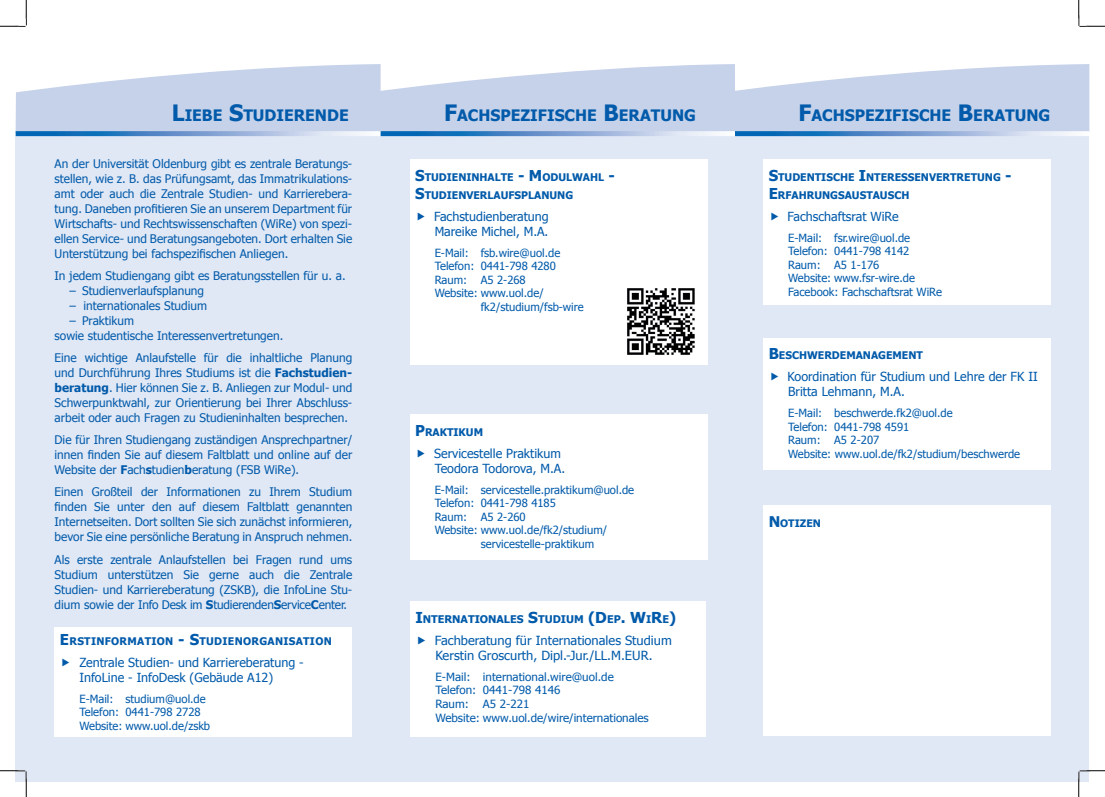
<style>
.page{position:relative;width:1105px;height:797px;background:#fff}
.page>*{position:absolute;margin:0;border:0;box-sizing:border-box;transform-origin:0 0}
.t1{font:700 15.75px "Tahoma";color:#015aaa}
.t2{font:12.62px/15.1px "Tahoma";color:#015aaa}
.t3{font:12.5px/15px "Tahoma";color:#015aaa}
.t4{font:11.88px/15px "Tahoma";color:#015aaa;text-align:justify}
.t5{font:11.38px/13.6px "Tahoma";color:#015aaa}
.t6{font:11.25px/13.5px "Tahoma";color:#015aaa}
.t7{font:700 10.5px/18px "Tahoma";color:#015aaa}
.t8{font:700 10.5px "Tahoma";letter-spacing:.03em;color:#015aaa}
.t9{font:700 10.38px "Tahoma";color:#015aaa}
.s1{font-size:22.5px}
.s2{font-weight:700}
.s3{font-size:15px}
.s4{font-size:14.75px}
.s5{font-size:15.12px}
</style>
<div class="page">
<div style="left:16px;top:136px;width:1073px;height:645px;background:#e1e8f5"></div>
<svg style="left:16px;top:64px;width:1073px;height:67px"></svg>
<svg style="left:16px;top:131px;width:365px;height:5px;background:#77a4d3"></svg>
<svg style="left:381px;top:131px;width:353px;height:5px;background:#77a4d3"></svg>
<svg style="left:735px;top:131px;width:353px;height:5px;background:#77a4d3"></svg>
<div style="left:55px;top:627px;width:297px;height:109px;background:#fff"></div>
<div style="left:410px;top:159px;width:297px;height:205px;background:#fff"></div>
<div style="left:410px;top:414px;width:297px;height:146px;background:#fff"></div>
<div style="left:410px;top:601px;width:296px;height:135px;background:#fff"></div>
<div style="left:763px;top:159px;width:287px;height:146px;background:#fff"></div>
<img style="left:627px;top:288px;width:68px;height:67px">
<div style="left:763px;top:505px;width:287px;height:231px;background:#fff"></div>
<div style="left:763px;top:337px;width:287px;height:132px;background:#fff"></div>
<svg style="left:0;top:0;width:27px;height:27px"></svg>
<svg style="left:0;top:770px;width:27px;height:27px"></svg>
<svg style="left:1078px;top:0;width:27px;height:27px"></svg>
<svg style="left:1078px;top:770px;width:27px;height:27px"></svg>
<h1 class="t1" style="left:172px;top:105px;width:178px"><span class="s1">L</span>IEBE <span class="s1">S</span>TUDIERENDE</h1>
<h1 class="t1" style="left:444px;top:105px;width:253px"><span class="s1">F</span>ACHSPEZIFISCHE <span class="s1">B</span>ERATUNG</h1>
<h1 class="t1" style="left:798px;top:105px;width:253px"><span class="s1">F</span>ACHSPEZIFISCHE <span class="s1">B</span>ERATUNG</h1>
<p class="t4" style="left:55px;top:156px;width:299px">An der Universität Oldenburg gibt es zentrale Beratungs&shy;stellen, wie z. B. das Prüfungsamt, das Immatrikulations&shy;amt oder auch die Zentrale Studien- und Karrierebera&shy;tung. Daneben profitieren Sie an unserem Department für Wirtschafts- und Rechtswissenschaften (WiRe) von spezi&shy;ellen Service- und Beratungsangeboten. Dort erhalten Sie Unterstützung bei fachspezifischen -Anliegen.</p>
<p class="t4" style="left:55px;top:268px;width:293px">In jedem Studiengang gibt es Beratungsstellen für u. a.</p>
<p class="t4" style="left:69px;top:283px;width:136px">– Studienverlaufsplanung</p>
<p class="t4" style="left:69px;top:298px;width:139px">– internationales Studium</p>
<p class="t4" style="left:55px;top:313px;width:230px;text-indent:15px">– Praktikum<br>sowie studentische Interessenvertretungen.</p>
<p class="t4" style="left:55px;top:350px;width:299px">Eine wichtige Anlaufstelle für die inhaltliche Planung und Durchführung Ihres Studiums ist die <span class="s2">Fachstudien&shy;beratung</span>. Hier können Sie z. B. Anliegen zur Modul- und Schwerpunktwahl, zur Orientierung bei Ihrer Abschluss&shy;arbeit oder auch Fragen zu Studieninhalten besprechen.</p>
<p class="t4" style="left:55px;top:432px;width:299px">Die für Ihren Studiengang zuständigen Ansprechpartner/ innen finden Sie auf diesem Faltblatt und online auf der Website der <span class="s2">F</span>ach<span class="s2">s</span>tudien<span class="s2">b</span>eratung (FSB WiRe).</p>
<p class="t4" style="left:55px;top:484px;width:299px">Einen Großteil der Informationen zu Ihrem Studium finden Sie unter den auf diesem Faltblatt genannten Internetseiten. Dort sollten Sie sich zunächst informieren, bevor Sie eine persönliche Beratung in Anspruch nehmen.</p>
<p class="t4" style="left:55px;top:551px;width:299px">Als erste zentrale Anlaufstellen bei Fragen rund ums Studium unterstützen Sie gerne auch die Zentrale Studien- und Karriereberatung (ZSKB), die InfoLine Stu&shy;dium sowie der Info Desk im <span class="s2">S</span>tudierenden<span class="s2">S</span>ervice<span class="s2">C</span>enter.</p>
<p class="t7" style="left:415px;top:167px;width:201px"><span class="s3">S</span>TUDIENINHALTE <span class="s3">- M</span> ODULWAHL <span class="s3">-<br>S</span>TUDIENVERLAUFSPLANUNG</p>
<p class="t3" style="left:434px;top:208px;width:116px">Fachstudienberatung<br>Mareike Michel, M.A.</p>
<p class="t6" style="left:435px;top:245px;width:127px">E-Mail: fsb.wire@uol.de</p>
<p class="t6" style="left:435px;top:259px;width:123px">Telefon: 0441-798 4280</p>
<p class="t6" style="left:435px;top:272px;width:93px">Raum: A5 2-268</p>
<p class="t6" style="left:435px;top:286px;width:110px">Website: www.uol.de/</p>
<p class="t6" style="left:481px;top:299px;width:105px">fk2/studium/fsb-wire</p>
<p class="t7" style="left:769px;top:167px;width:245px"><span class="s3">S</span>TUDENTISCHE <span class="s3">I</span>NTERESSENVERTRETUNG <span class="s3">-<br>E</span> RFAHRUNGSAUSTAUSCH</p>
<p class="t3" style="left:788px;top:208px;width:113px">Fachschaftsrat WiRe</p>
<p class="t6" style="left:788px;top:230px;width:155px">E-Mail: fsr.wire@uol.de<br>Telefon: 0441-798 4142<br>Raum: A5 1-176<br>Website: www.fsr-wire.de<br>Facebook: Fachschaftsrat WiRe</p>
<p class="t7" style="left:769px;top:346px;width:156px"><span class="s3">B</span>ESCHWERDEMANAGEMENT</p>
<p class="t3" style="left:788px;top:369px;width:252px">Koordination für Studium und Lehre der FK II<br>Britta Lehmann, M.A.</p>
<p class="t6" style="left:788px;top:405px;width:234px">E-Mail: beschwerde.fk2@uol.de<br>Telefon: 0441-798 4591<br>Raum: A5 2-207<br>Website: www.uol.de/fk2/studium/beschwerde</p>
<p class="t7" style="left:415px;top:422px;width:69px"><span class="s3">P</span>RAKTIKUM</p>
<p class="t3" style="left:434px;top:445px;width:132px">Servicestelle Praktikum<br>Teodora Todorova, M.A.</p>
<p class="t6" style="left:435px;top:482px;width:201px">E-Mail: servicestelle.praktikum@uol.de</p>
<p class="t6" style="left:435px;top:496px;width:123px">Telefon: 0441-798 4185</p>
<p class="t6" style="left:435px;top:509px;width:93px">Raum: A5 2-260</p>
<p class="t6" style="left:435px;top:523px;width:174px">Website: www.uol.de/fk2/studium/</p>
<p class="t6" style="left:481px;top:536px;width:115px">servicestelle-praktikum</p>
<p class="t9" style="left:769px;top:515px;width:54px"><span class="s4">N</span> OTIZEN</p>
<p class="t8" style="left:60px;top:633px;width:273px"><span class="s3">E</span> RSTINFORMATION <span class="s3">- S</span>TUDIENORGANISATION</p>
<p class="t3" style="left:79px;top:654px;width:226px">Zentrale Studien- und Karriereberatung -<br>InfoLine - InfoDesk (Gebäude A12)</p>
<p class="t6" style="left:79px;top:691px;width:132px">E-Mail: studium@uol.de<br>Telefon: 0441-798 2728<br>Website: www.uol.de/zskb</p>
<p class="t7" style="left:415px;top:609px;width:262px"><span class="s5">I</span>NTERNATIONALES <span class="s5">S</span>TUDIUM <span class="s5">(D</span>EP<span class="s5">. W</span>I<span class="s5">R</span>E<span class="s5">)</span></p>
<p class="t2" style="left:435px;top:632px;width:238px">Fachberatung für Internationales Studium<br>Kerstin Groscurth, Dipl.-Jur./LL.M.EUR.</p>
<p class="t5" style="left:435px;top:669px;width:215px">E-Mail: international.wire@uol.de<br>Telefon: 0441-798 4146<br>Raum: A5 2-221<br>Website: www.uol.de/wire/internationales</p>
</div>
